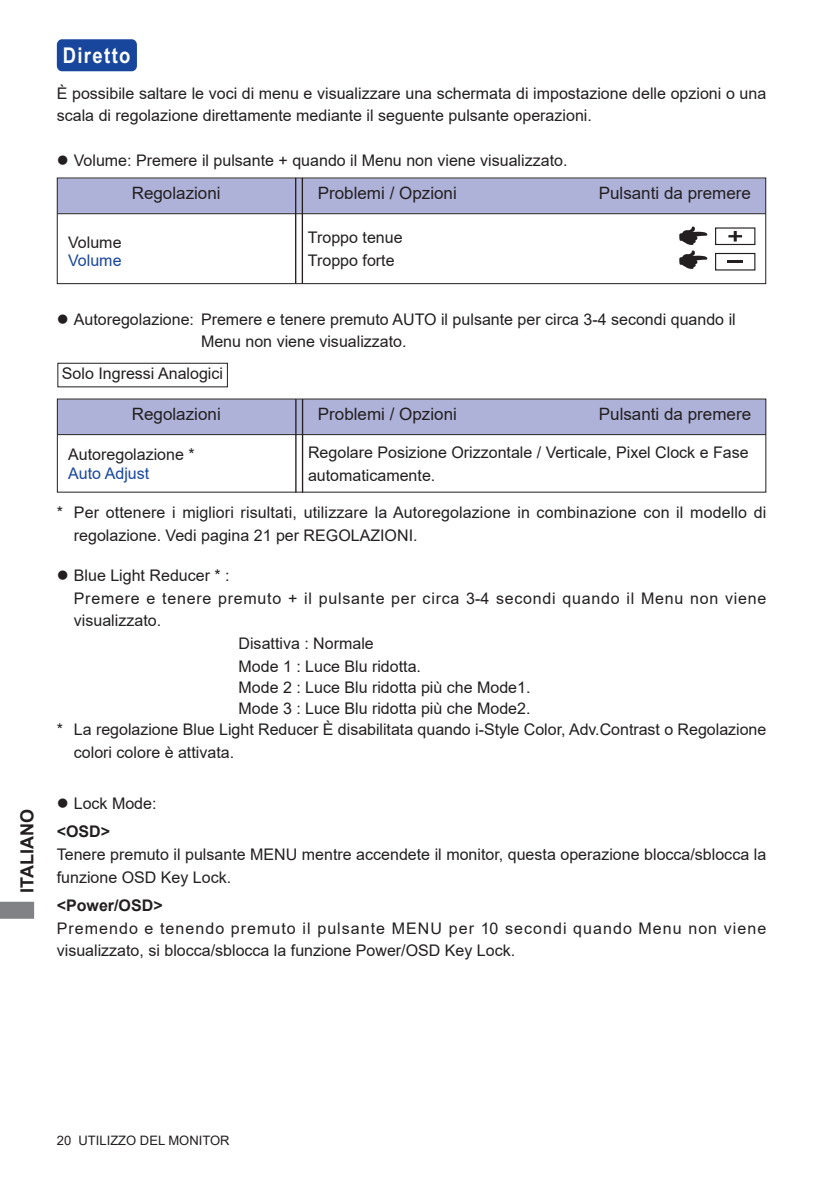
<style>
.page{position:relative;width:840px;height:1191px;background:#fff}
.page>*{position:absolute;margin:0;border:0;box-sizing:border-box;transform-origin:0 0}
.t1{font:700 21.6px "Arial";letter-spacing:.075em;color:#fff;scale:.85 1}
.t2{font:700 18px "Arial";color:#231f20}
.t3{font:17px "Arial";color:#231f20}
.t4{font:16px/22.6px "Arial";color:#231f20}
.t5{font:16px/22.6px "Arial";letter-spacing:.065em;color:#231f20}
.t6{font:16px "Arial";letter-spacing:.05em;color:#231f20}
.t7{font:16px "Arial";color:#18469d}
.t8{font:700 16px "Arial";color:#231f20}
.t9{font:13px "Arial";color:#231f20}
.s1{font-weight:700}
</style>
<div class="page">
<svg style="left:0;top:901px;width:34px;height:17px"></svg>
<div style="left:57px;top:179px;width:708px;height:34px;background:#aeb2d8"></div>
<div style="left:57px;top:177px;width:708px;height:107px;border:1px solid #231f20"></div>
<hr style="left:57px;top:213px;width:708px;height:1px;background:#231f20">
<hr style="left:295px;top:178px;width:1px;height:106px;background:#231f20">
<hr style="left:301px;top:178px;width:2px;height:106px;background:#231f20">
<div style="left:714px;top:253px;width:41px;height:17px;border:1px solid #231f20"></div>
<svg style="left:727px;top:260px;width:15px;height:2px"></svg>
<svg style="left:679px;top:226px;width:28px;height:43px"></svg>
<div style="left:714px;top:227px;width:41px;height:18px;border:1px solid #231f20"></div>
<svg style="left:728px;top:231px;width:13px;height:10px"></svg>
<div style="left:58px;top:40px;width:78px;height:30px;background:#18469d;border-radius:4px"></div>
<div style="left:57px;top:40px;width:80px;height:31px;border:2px solid #18469d;border-radius:4px"></div>
<div style="left:58px;top:399px;width:707px;height:35px;background:#aeb2d8"></div>
<hr style="left:57px;top:434px;width:708px;height:1px;background:#231f20">
<hr style="left:295px;top:399px;width:1px;height:93px;background:#231f20">
<hr style="left:302px;top:399px;width:1px;height:93px;background:#231f20">
<div style="left:58px;top:363px;width:169px;height:24px;border:1px solid #231f20"></div>
<p class="t2" style="left:14px;top:892px;width:85px;rotate:-90deg">ITALIANO</p>
<h1 class="t1" style="left:63px;top:41px;width:81px">Diretto</h1>
<p class="t4" style="left:57px;top:82px;width:710px">È possibile saltare le voci di menu e visualizzare una schermata di impostazione delle opzioni o una scala di regolazione direttamente mediante il seguente pulsante operazioni.</p>
<p class="t4" style="left:57px;top:149px;width:512px">● Volume: Premere il pulsante + quando il Menu non viene visualizzato.</p>
<p class="t4" style="left:68px;top:231px;width:55px">Volume</p>
<p class="t7" style="left:68px;top:250px;width:55px">Volume</p>
<p class="t3" style="left:132px;top:182px;width:90px">Regolazioni</p>
<p class="t3" style="left:317px;top:182px;width:140px">Problemi / Opzioni</p>
<p class="t3" style="left:598px;top:182px;width:154px">Pulsanti da premere</p>
<p class="t4" style="left:308px;top:226px;width:96px">Troppo tenue<br>Troppo forte</p>
<p class="t4" style="left:201px;top:307px;width:536px;text-indent:-144px">● Autoregolazione: Premere e tenere premuto AUTO il pulsante per circa 3-4 secondi quando il<br>Menu non viene visualizzato.</p>
<p class="t4" style="left:62px;top:362px;width:162px">Solo Ingressi Analogici</p>
<p class="t3" style="left:132px;top:402px;width:90px">Regolazioni</p>
<p class="t3" style="left:318px;top:402px;width:140px">Problemi / Opzioni</p>
<p class="t3" style="left:598px;top:402px;width:154px">Pulsanti da premere</p>
<p class="t4" style="left:68px;top:443px;width:128px">Autoregolazione *</p>
<p class="t7" style="left:68px;top:462px;width:82px">Auto Adjust</p>
<p class="t4" style="left:308px;top:441px;width:442px">Regolare Posizione Orizzontale / Verticale, Pixel Clock e Fase automaticamente.</p>
<p class="t4" style="left:74px;top:501px;width:693px;text-indent:-17px">* Per ottenere i migliori risultati, utilizzare la Autoregolazione in combinazione con il modello di regolazione. Vedi pagina 21 per REGOLAZIONI.</p>
<p class="t4" style="left:57px;top:564px;width:174px">● Blue Light Reducer * :</p>
<p class="t6" style="left:74px;top:587px;width:693px">Premere e tenere premuto + il pulsante per circa 3-4 secondi quando il Menu non viene</p>
<p class="t4" style="left:74px;top:609px;width:89px">visualizzato.</p>
<p class="t4" style="left:238px;top:632px;width:137px">Disattiva : Normale</p>
<p class="t4" style="left:238px;top:654px;width:184px">Mode 1 : Luce Blu ridotta.</p>
<p class="t4" style="left:238px;top:676px;width:293px">Mode 2 : Luce Blu ridotta più che Mode1.</p>
<p class="t4" style="left:238px;top:697px;width:293px">Mode 3 : Luce Blu ridotta più che Mode2.</p>
<p class="t4" style="left:57px;top:718px;width:710px">* La regolazione Blue Light Reducer È disabilitata quando i-Style Color, Adv.Contrast o Regolazione</p>
<p class="t4" style="left:74px;top:741px;width:162px">colori colore è attivata.</p>
<p class="t4" style="left:57px;top:789px;width:101px;line-height:28.4px">● Lock Mode: <span class="s1">&lt;OSD&gt;</span></p>
<p class="t4" style="left:57px;top:843px;width:710px">Tenere premuto il pulsante MENU mentre accendete il monitor, questa operazione blocca/sblocca la funzione OSD Key Lock.</p>
<p class="t8" style="left:57px;top:894px;width:107px">&lt;Power/OSD&gt;</p>
<p class="t5" style="left:57px;top:916px;width:710px">Premendo e tenendo premuto il pulsante MENU per 10 secondi quando Menu non viene visualizzato, si blocca/sblocca la funzione Power/OSD Key Lock.</p>
<p class="t9" style="left:57px;top:1131px;width:174px">20 UTILIZZO DEL MONITOR</p>
</div>
